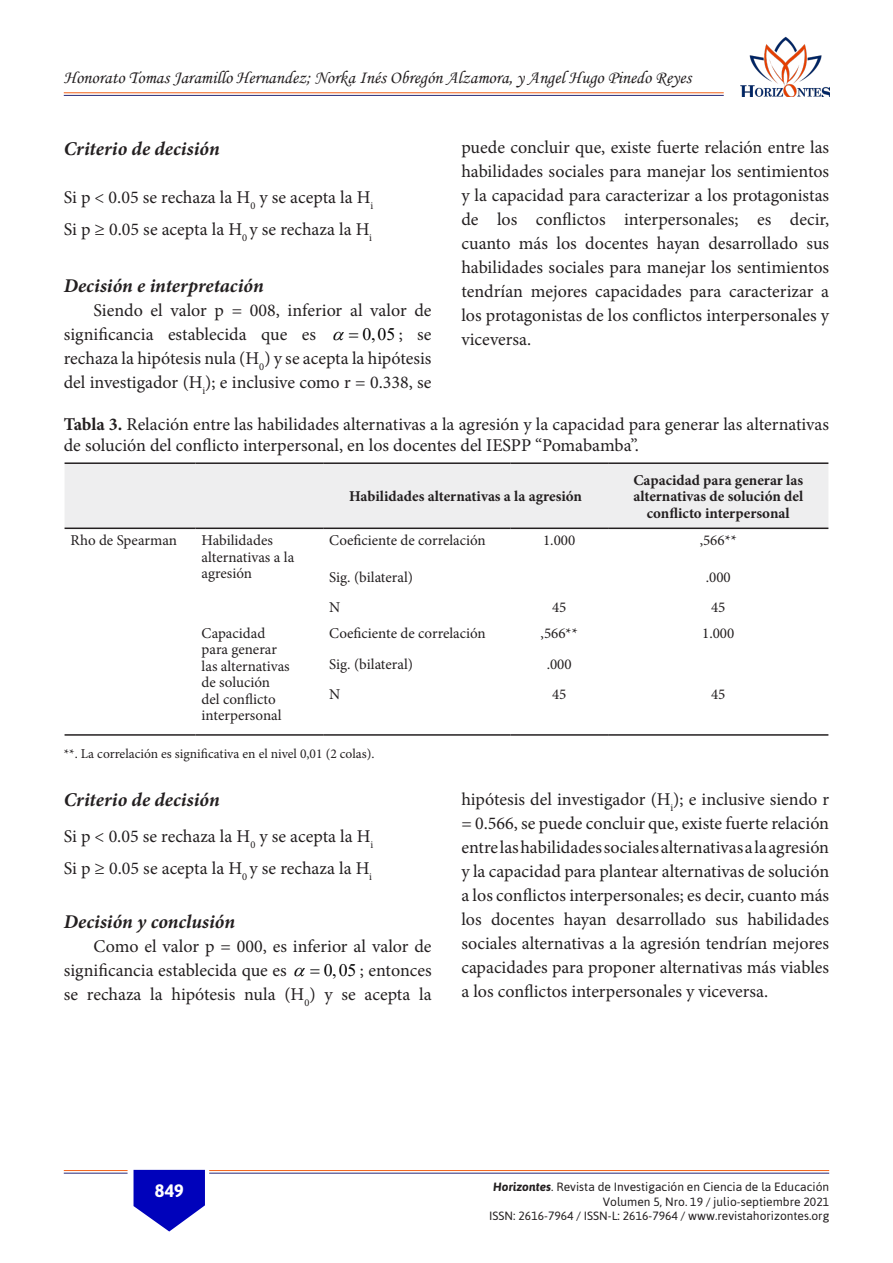
<style>
.page{position:relative;width:893px;height:1263px;background:#fff}
.page>*{position:absolute;margin:0;border:0;box-sizing:border-box;transform-origin:0 0}
.Titulo_Bold_Italic{font:italic 700 19.5px "Minion Pro";color:#231f20}
.t1{font:18px/24px "Minion Pro";color:#231f20}
.t2{font:18px "Monotype Corsiva";color:#231f20}
.t3{font:700 18px "Asap";color:#fff}
.t4{font:17.55px "Times New Roman";color:#000}
.t5{font:15px/16.5px "Minion Pro";color:#231f20}
.t6{font:700 15px/16.5px "Minion Pro";color:#231f20;text-align:center}
.t7{font:13.5px "Minion Pro";color:#231f20}
.t8{font:12px/14.4px "Asap";color:#231f20;text-align:right}
.s1{font-family:"Minion Pro";font-size:18px;color:#231f20}
.s2{font-weight:700}
.s3{font-family:"Times New Roman";font-size:17.55px;color:#000}
.s4{font-weight:700;font-style:italic}
</style>
<div class="page">
<img style="left:740px;top:36px;width:89px;height:61px">
<hr style="left:64px;top:95px;width:660px;height:1px;background:#30327d">
<hr style="left:64px;top:92px;width:660px;height:1px;background:#f36821">
<hr style="left:209px;top:1172px;width:620px;height:2px;background:#30327d">
<hr style="left:209px;top:1170px;width:620px;height:1px;background:#f36821">
<hr style="left:64px;top:1172px;width:64px;height:2px;background:#30327d">
<hr style="left:64px;top:1170px;width:64px;height:1px;background:#f36821">
<svg style="left:134px;top:1170px;width:71px;height:61px"></svg>
<div style="left:65px;top:464px;width:763px;height:63px;background:#eeeeef"></div>
<hr style="left:65px;top:462px;width:131px;height:2px;background:#231f20">
<hr style="left:196px;top:462px;width:127px;height:2px;background:#231f20">
<hr style="left:323px;top:462px;width:187px;height:2px;background:#231f20">
<hr style="left:510px;top:462px;width:98px;height:2px;background:#231f20">
<hr style="left:608px;top:462px;width:220px;height:2px;background:#231f20">
<hr style="left:65px;top:527px;width:131px;height:2px;background:#231f20">
<hr style="left:196px;top:527px;width:127px;height:2px;background:#231f20">
<hr style="left:323px;top:527px;width:187px;height:2px;background:#231f20">
<hr style="left:510px;top:527px;width:98px;height:2px;background:#231f20">
<hr style="left:608px;top:527px;width:220px;height:2px;background:#231f20">
<hr style="left:65px;top:734px;width:131px;height:2px;background:#231f20">
<hr style="left:196px;top:734px;width:127px;height:2px;background:#231f20">
<hr style="left:323px;top:734px;width:187px;height:2px;background:#231f20">
<hr style="left:510px;top:734px;width:98px;height:2px;background:#231f20">
<hr style="left:608px;top:734px;width:220px;height:2px;background:#231f20">
<p class="t2" style="left:64px;top:66px;width:629px">Honorato Tomas Jaramillo Hernandez; Norka Inés Obregón Alzamora, y Angel Hugo Pinedo Reyes</p>
<p class="Titulo_Bold_Italic" style="left:64px;top:134px;width:157px">Criterio de decisión</p>
<p class="t1" style="left:64px;top:185px;width:311px">Si p &lt; 0.05 se rechaza la H<sub>0</sub> y se acepta la H<sub>i</sub></p>
<p class="t1" style="left:64px;top:217px;width:310px">Si p ≥ 0.05 se acepta la H<sub>0</sub> y se rechaza la H<sub>i</sub></p>
<p class="Titulo_Bold_Italic" style="left:64px;top:271px;width:201px">Decisión e interpretación</p>
<p class="t1" style="left:64px;top:298px;width:369px;text-indent:30px">Siendo el valor p = 008, inferior al valor de significancia establecida que es</p>
<p class="t4" style="left:363px;top:321px;width:70px">0,05 <span class="s1">; se</span></p>
<p class="t1" style="left:64px;top:346px;width:369px">rechaza la hipótesis nula (H<sub>0</sub>) y se acepta la hipótesis del investigador (H<sub>i</sub>); e inclusive como r = 0.338, se</p>
<p class="t1" style="left:461px;top:136px;width:369px;text-align:justify">puede concluir que, existe fuerte relación entre las habilidades sociales para manejar los sentimientos y la capacidad para caracterizar a los protagonistas de los conflictos interpersonales; es decir, cuanto más los docentes hayan desarrollado sus habilidades sociales para manejar los sentimientos tendrían mejores capacidades para caracterizar a los protagonistas de los conflictos interpersonales y viceversa.</p>
<p class="t1" style="left:64px;top:414px;width:767px;line-height:21px"><span class="s2">Tabla 3.</span> Relación entre las habilidades alternativas a la agresión y la capacidad para generar las alternativas de solución del conflicto interpersonal, en los docentes del IESPP “Pomabamba”.</p>
<p class="t6" style="left:349px;top:488px;width:234px">Habilidades alternativas a la agresión</p>
<p class="t6" style="left:633px;top:471px;width:171px">Capacidad para generar las alternativas de solución del conflicto interpersonal</p>
<p class="t5" style="left:71px;top:532px;width:108px">Rho de Spearman</p>
<p class="t5" style="left:202px;top:532px;width:94px">Habilidades alternativas a la agresión</p>
<p class="t5" style="left:329px;top:532px;width:158px">Coeficiente de correlación</p>
<p class="t5" style="left:543px;top:532px;width:34px">1.000</p>
<p class="t5" style="left:700px;top:532px;width:39px">,566**</p>
<p class="t5" style="left:329px;top:569px;width:85px">Sig. (bilateral)</p>
<p class="t5" style="left:706px;top:569px;width:27px">.000</p>
<p class="t5" style="left:329px;top:599px;width:13px">N</p>
<p class="t5" style="left:552px;top:599px;width:16px">45</p>
<p class="t5" style="left:711px;top:599px;width:16px">45</p>
<p class="t5" style="left:202px;top:625px;width:90px">Capacidad para generar las alternativas de solución del conflicto interpersonal</p>
<p class="t5" style="left:329px;top:625px;width:158px">Coeficiente de correlación</p>
<p class="t5" style="left:541px;top:625px;width:39px">,566**</p>
<p class="t5" style="left:702px;top:625px;width:34px">1.000</p>
<p class="t5" style="left:329px;top:656px;width:85px">Sig. (bilateral)</p>
<p class="t5" style="left:547px;top:656px;width:27px">.000</p>
<p class="t5" style="left:329px;top:686px;width:13px">N</p>
<p class="t5" style="left:552px;top:686px;width:16px">45</p>
<p class="t5" style="left:711px;top:686px;width:16px">45</p>
<p class="t7" style="left:64px;top:745px;width:312px">**. La correlación es significativa en el nivel 0,01 (2 colas).</p>
<p class="Titulo_Bold_Italic" style="left:64px;top:786px;width:157px">Criterio de decisión</p>
<p class="t1" style="left:64px;top:824px;width:311px">Si p &lt; 0.05 se rechaza la H<sub>0</sub> y se acepta la H<sub>i</sub></p>
<p class="t1" style="left:64px;top:857px;width:310px">Si p ≥ 0.05 se acepta la H<sub>0</sub> y se rechaza la H<sub>i</sub></p>
<p class="Titulo_Bold_Italic" style="left:64px;top:908px;width:173px">Decisión y conclusión</p>
<p class="t1" style="left:64px;top:934px;width:369px;text-indent:30px">Como el valor p = 000, es inferior al valor de significancia establecida que es</p>
<p class="t1" style="left:324px;top:958px;width:109px"><span class="s3">0,05</span> ; entonces</p>
<p class="t1" style="left:64px;top:982px;width:369px">se rechaza la hipótesis nula (H<sub>0</sub>) y se acepta la</p>
<p class="t1" style="left:461px;top:787px;width:369px;text-align:justify">hipótesis del investigador (H<sub>i</sub>); e inclusive siendo r = 0.566, se puede concluir que, existe fuerte relación entre las habilidades sociales alternativas a la agresión y la capacidad para plantear alternativas de solución a los conflictos interpersonales; es decir, cuanto más los docentes hayan desarrollado sus habilidades sociales alternativas a la agresión tendrían mejores capacidades para proponer alternativas más viables a los conflictos interpersonales y viceversa.</p>
<p class="t3" style="left:155px;top:1180px;width:30px">849</p>
<p class="t8" style="left:489px;top:1180px;width:341px"><span class="s4">Horizontes</span>. Revista de Investigación en Ciencia de la Educación<br>Volumen 5, Nro. 19 / julio-septiembre 2021<br>ISSN: 2616-7964 / ISSN-L: 2616-7964 / www.revistahorizontes.org</p>
</div>
